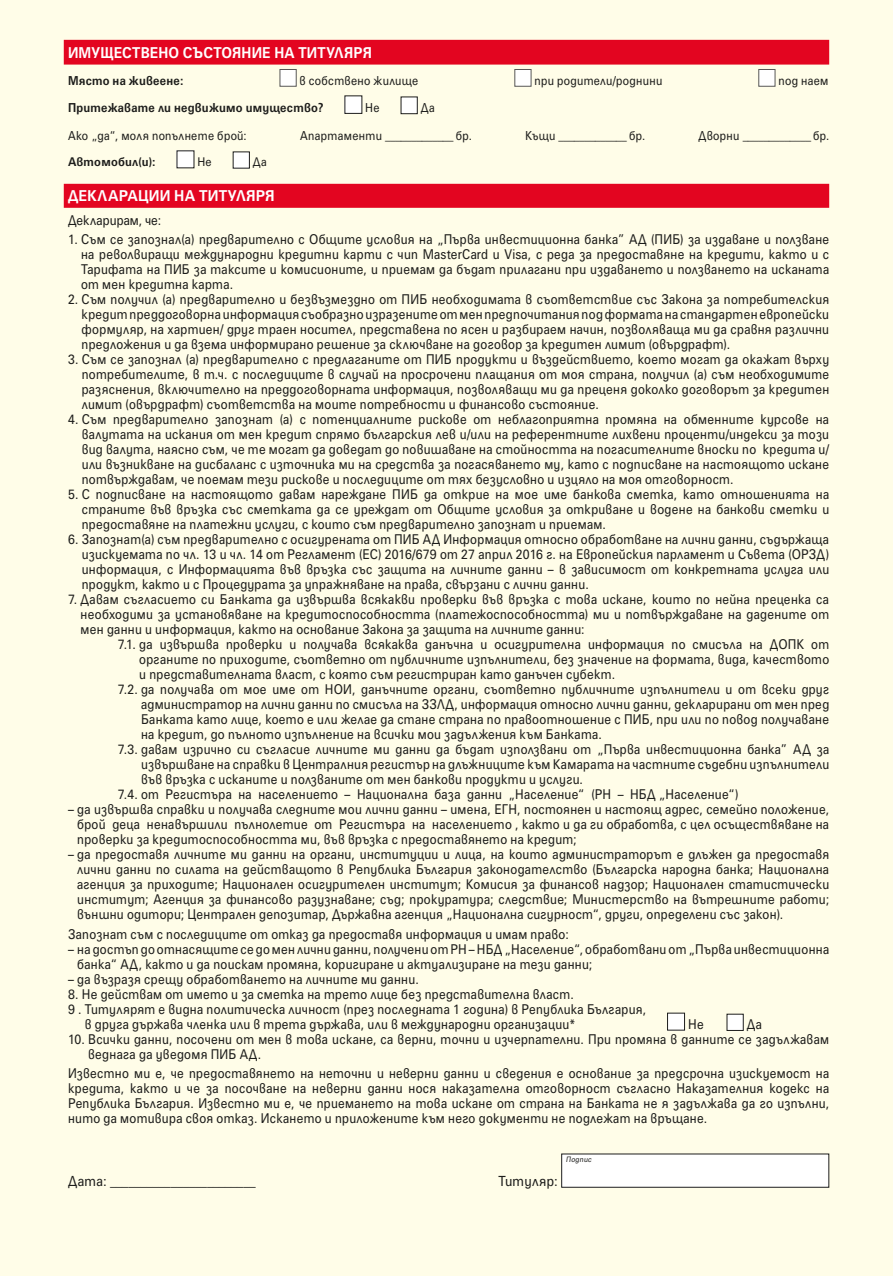
<style>
.page{position:relative;width:893px;height:1276px;background:#fffde8}
.page>*{position:absolute;margin:0;border:0;box-sizing:border-box;transform-origin:0 0}
.t1{font:700 15px "SP Universus";letter-spacing:.015em;color:#fff;scale:.87 1}
.t2{font:700 15px "SP Universus";letter-spacing:.015em;color:#fff;scale:.9 1}
.t3{font:13.95px "SP Universus";letter-spacing:.025em;color:#1d1d1b;scale:.9 1}
.t4{font:13.5px/15px "SP Universus";letter-spacing:.025em;color:#1d1d1b;text-align:justify;scale:.87 1}
.t5{font:12.3px "SP Universus";letter-spacing:.03em;color:#1d1d1b;scale:.87 1}
.t6{font:700 12.3px "SP Universus";letter-spacing:.025em;color:#1d1d1b;scale:.87 1}
.t7{font:700 12px "SP Universus";letter-spacing:.025em;color:#1d1d1b;scale:.9 1}
.t8{font:12px "SP Universus";color:#1d1d1b;scale:.9 1}
.t9{font:italic 7.5px "SP Universus";letter-spacing:.035em;color:#1d1d1b;scale:.9 1}
</style>
<div class="page">
<div style="left:64px;top:40px;width:765px;height:25px;background:#e30520"></div>
<div style="left:64px;top:184px;width:765px;height:24px;background:#e30520"></div>
<div style="left:280px;top:69px;width:17px;height:18px;background:#fff;border:1px solid #575756"></div>
<div style="left:514px;top:69px;width:17px;height:18px;background:#fff;border:1px solid #575756"></div>
<div style="left:758px;top:69px;width:17px;height:18px;background:#fff;border:1px solid #575756"></div>
<div style="left:345px;top:96px;width:17px;height:17px;background:#fff"></div>
<div style="left:401px;top:97px;width:16px;height:17px;background:#fff"></div>
<div style="left:401px;top:97px;width:17px;height:17px;border:1px solid #1d1d1b"></div>
<div style="left:177px;top:151px;width:17px;height:17px;background:#fff"></div>
<div style="left:233px;top:152px;width:16px;height:16px;background:#fff"></div>
<div style="left:667px;top:1013px;width:17px;height:17px;background:#fff"></div>
<div style="left:667px;top:1012px;width:18px;height:18px;border:1px solid #1d1d1b"></div>
<div style="left:727px;top:1014px;width:16px;height:16px;background:#fff"></div>
<div style="left:562px;top:1154px;width:267px;height:33px;background:#fff"></div>
<p class="t1" style="left:68px;top:44px;width:351px">ИМУЩЕСТВЕНО СЪСТОЯНИЕ НА ТИТУЛЯРЯ</p>
<p class="t6" style="left:68px;top:73px;width:134px">Място на живеене:</p>
<p class="t5" style="left:300px;top:73px;width:138px">в собствено жилище</p>
<p class="t5" style="left:534px;top:73px;width:148px">при родители/роднини</p>
<p class="t5" style="left:778px;top:73px;width:59px">под наем</p>
<p class="t6" style="left:68px;top:100px;width:295px">Притежавате ли недвижимо имущество?</p>
<p class="t5" style="left:365px;top:100px;width:18px">Не</p>
<p class="t5" style="left:421px;top:100px;width:18px">Да</p>
<p class="t5" style="left:68px;top:128px;width:207px">Ако „да“, моля попълнете брой:</p>
<p class="t5" style="left:300px;top:128px;width:199px">Апартаменти _____________ бр.</p>
<p class="t5" style="left:525px;top:128px;width:139px">Къщи _____________ бр.</p>
<p class="t5" style="left:699px;top:128px;width:152px">Дворни _____________ бр.</p>
<p class="t7" style="left:68px;top:155px;width:99px">Автомобил(и):</p>
<p class="t8" style="left:197px;top:155px;width:17px">Не</p>
<p class="t8" style="left:253px;top:155px;width:17px">Да</p>
<p class="t2" style="left:68px;top:187px;width:231px">ДЕКЛАРАЦИИ НА ТИТУЛЯРЯ</p>
<p class="t4" style="left:68px;top:212px;width:108px">Декларирам, че:</p>
<p class="t4" style="left:81px;top:232px;width:861px;text-indent:-13px">1. Съм се запознал(а) предварително с Общите условия на „Първа инвестиционна банка” АД (ПИБ) за издаване и ползване на револвиращи международни кредитни карти с чип MasterCard и Visa, с реда за предоставяне на кредити, както и с Тарифата на ПИБ за таксите и комисионите, и приемам да бъдат прилагани при издаването и ползването на исканата от мен кредитна карта.</p>
<p class="t4" style="left:82px;top:292px;width:861px;text-indent:-14px">2. Съм получил (а) предварително и безвъзмездно от ПИБ необходимата в съответствие със Закона за потребителския кредит преддоговорна информация съобразно изразените от мен предпочитания под формата на стандартен европейски формуляр, на хартиен/ друг траен носител, представена по ясен и разбираем начин, позволяваща ми да сравня различни предложения и да взема информирано решение за сключване на договор за кредитен лимит (овърдрафт).</p>
<p class="t4" style="left:82px;top:352px;width:861px;text-indent:-14px">3. Съм се запознал (а) предварително с предлаганите от ПИБ продукти и въздействието, което могат да окажат върху потребителите, в т.ч. с последиците в случай на просрочени плащания от моя страна, получил (а) съм необходимите разяснения, включително на преддоговорната информация, позволяващи ми да преценя доколко договорът за кредитен лимит (овърдрафт) съответства на моите потребности и финансово състояние.</p>
<p class="t4" style="left:82px;top:412px;width:861px;text-indent:-14px">4. Съм предварително запознат (а) с потенциалните рискове от неблагоприятна промяна на обменните курсове на валутата на искания от мен кредит спрямо българския лев и/или на референтните лихвени проценти/индекси за този вид валута, наясно съм, че те могат да доведат до повишаване на стойността на погасителните вноски по кредита и/ или възникване на дисбаланс с източника ми на средства за погасяването му, като с подписване на настоящото искане потвърждавам, че поемам тези рискове и последиците от тях безусловно и изцяло на моя отговорност.</p>
<p class="t4" style="left:82px;top:487px;width:861px;text-indent:-14px">5. С подписване на настоящото давам нареждане ПИБ да открие на мое име банкова сметка, като отношенията на страните във връзка със сметката да се уреждат от Общите условия за откриване и водене на банкови сметки и предоставяне на платежни услуги, с които съм предварително запознат и приемам.</p>
<p class="t4" style="left:82px;top:532px;width:861px;text-indent:-14px">6. Запознат(а) съм предварително с осигурената от ПИБ АД Информация относно обработване на лични данни, съдържаща изискуемата по чл. 13 и чл. 14 от Регламент (ЕС) 2016/679 от 27 април 2016 г. на Европейския парламент и Съвета (ОРЗД) информация, с Информацията във връзка със защита на личните данни – в зависимост от конкретната услуга или продукт, както и с Процедурата за упражняване на права, свързани с лични данни.</p>
<p class="t4" style="left:81px;top:592px;width:862px;text-indent:-13px">7. Давам съгласието си Банката да извършва всякакви проверки във връзка с това искане, които по нейна преценка са необходими за установяване на кредитоспособността (платежоспособността) ми и потвърждаване на дадените от мен данни и информация, както на основание Закона за защита на личните данни:</p>
<p class="t4" style="left:118px;top:637px;width:819px">7.1. да извършва проверки и получава всякаква данъчна и осигурителна информация по смисъла на ДОПК от</p>
<p class="t4" style="left:139px;top:652px;width:795px">органите по приходите, съответно от публичните изпълнители, без значение на формата, вида, качеството</p>
<p class="t4" style="left:139px;top:667px;width:549px">и представителната власт, с която съм регистриран като данъчен субект.</p>
<p class="t4" style="left:118px;top:682px;width:819px">7.2. да получава от мое име от НОИ, данъчните органи, съответно публичните изпълнители и от всеки друг</p>
<p class="t4" style="left:141px;top:697px;width:792px">администратор на лични данни по смисъла на ЗЗЛД, информация относно лични данни, декларирани от мен пред</p>
<p class="t4" style="left:141px;top:712px;width:792px">Банката като лице, което е или желае да стане страна по правоотношение с ПИБ, при или по повод получаване</p>
<p class="t4" style="left:141px;top:727px;width:531px">на кредит, до пълното изпълнение на всички мои задължения към Банката.</p>
<p class="t4" style="left:118px;top:742px;width:819px">7.3. давам изрично си съгласие личните ми данни да бъдат използвани от „Първа инвестиционна банка” АД за</p>
<p class="t4" style="left:141px;top:757px;width:792px">извършване на справки в Централния регистър на длъжниците към Камарата на частните съдебни изпълнители</p>
<p class="t4" style="left:141px;top:772px;width:509px">във връзка с исканите и ползваните от мен банкови продукти и услуги.</p>
<p class="t4" style="left:118px;top:787px;width:715px">7.4. от Регистъра на населението – Национална база данни „Население“ (РН – НБД „Население“)</p>
<p class="t4" style="left:77px;top:802px;width:866px;text-indent:-9px">– да извършва справки и получава следните мои лични данни – имена, ЕГН, постоянен и настоящ адрес, семейно положение, брой деца ненавършили пълнолетие от Регистъра на населението , както и да ги обработва, с цел осъществяване на проверки за кредитоспособността ми, във връзка с предоставянето на кредит;</p>
<p class="t4" style="left:77px;top:847px;width:866px;text-indent:-9px">– да предоставя личните ми данни на органи, институции и лица, на които администраторът е длъжен да предоставя лични данни по силата на действащото в Република България законодателство (Българска народна банка; Национална агенция за приходите; Национален осигурителен институт; Комисия за финансов надзор; Национален статистически институт; Агенция за финансово разузнаване; съд; прокуратура; следствие; Министерство на вътрешните работи; външни одитори; Централен депозитар, Държавна агенция „Национална сигурност“, други, определени със закон).</p>
<p class="t4" style="left:68px;top:926px;width:577px">Запознат съм с последиците от отказ да предоставя информация и имам право:</p>
<p class="t4" style="left:77px;top:941px;width:866px;text-indent:-9px">– на достъп до отнасящите се до мен лични данни, получени от РН – НБД „Население“, обработвани от „Първа инвестиционна банка“ АД, както и да поискам промяна, коригиране и актуализиране на тези данни;</p>
<p class="t4" style="left:68px;top:971px;width:405px">– да възразя срещу обработването на личните ми данни.</p>
<p class="t4" style="left:68px;top:986px;width:583px">8. Не действам от името и за сметка на трето лице без представителна власт.</p>
<p class="t4" style="left:68px;top:1001px;width:666px">9 . Титулярят е видна политическа личност (през последната 1 година) в Република България,</p>
<p class="t4" style="left:85px;top:1016px;width:566px">в друга държава членка или в трета държава, или в международни организации*</p>
<p class="t4" style="left:688px;top:1016px;width:19px">Не</p>
<p class="t4" style="left:747px;top:1016px;width:19px">Да</p>
<p class="t4" style="left:88px;top:1031px;width:853px;text-indent:-20px">10. Всички данни, посочени от мен в това искане, са верни, точни и изчерпателни. При промяна в данните се задължавам веднага да уведомя ПИБ АД.</p>
<p class="t4" style="left:68px;top:1065px;width:876px">Известно ми е, че предоставянето на неточни и неверни данни и сведения е основание за предсрочна изискуемост на кредита, както и че за посочване на неверни данни нося наказателна отговорност съгласно Наказателния кодекс на Република България. Известно ми е, че приемането на това искане от страна на Банката не я задължава да го изпълни, нито да мотивира своя отказ. Искането и приложените към него документи не подлежат на връщане.</p>
<p class="t3" style="left:498px;top:1172px;width:67px">Титуляр:</p>
<p class="t9" style="left:566px;top:1155px;width:30px">Подпис</p>
</div>
